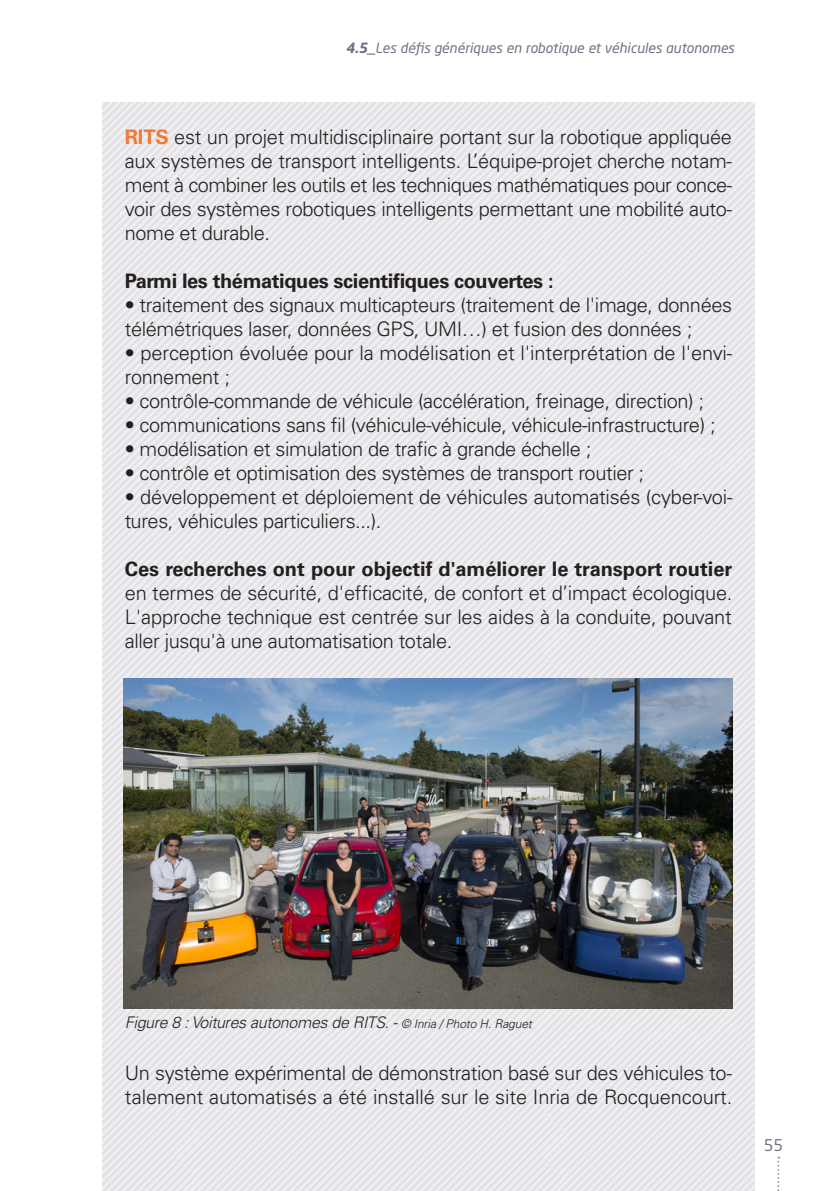
<style>
.page{position:relative;width:840px;height:1191px;background:#fff}
.page>*{position:absolute;margin:0;border:0;box-sizing:border-box;transform-origin:0 0}
.t1{font:300 20px/24px "Univers LT";letter-spacing:-.02em;color:#231f20}
.t2{font:700 20px "Univers LT";color:#231f20}
.t3{font:700 20px "Univers LT";letter-spacing:-.02em;color:#231f20}
.t4{font:italic 300 16px "Univers LT";letter-spacing:-.02em;color:#231f20}
.t5{font:16px "Neo Sans Std";color:#6f7283}
.t6{font:italic 14px "Neo Sans Std";color:#6f7283}
.s1{font-weight:700}
.s2{font-weight:700;color:#f37932}
.s3{font-size:12px}
</style>
<div class="page">
<div style="left:102px;top:102px;width:652px;height:1089px;background:#ebe9ed"></div>
<img style="left:124px;top:678px;width:607px;height:330px">
<svg style="left:777px;top:1157px;width:1px;height:34px"></svg>
<p class="t6" style="left:345px;top:39px;width:390px"><span class="s1">4.5_</span>Les défis génériques en robotique et véhicules autonomes</p>
<p class="t1" style="left:125px;top:125px;width:608px;text-align:justify"><span class="s2">RITS</span> est un projet multidisciplinaire portant sur la robotique appliquée aux systèmes de transport intelligents. L’équipe-projet cherche notam&shy;ment à combiner les outils et les techniques mathématiques pour conce&shy;voir des systèmes robotiques intelligents permettant une mobilité auto&shy;nome et durable.</p>
<p class="t3" style="left:125px;top:269px;width:430px">Parmi les thématiques scientifiques couvertes :</p>
<p class="t1" style="left:125px;top:293px;width:608px">• traitement des signaux multicapteurs (traitement de l'image, données télémétriques laser, données GPS, UMI…) et fusion des données ;</p>
<p class="t1" style="left:125px;top:341px;width:608px">• perception évoluée pour la modélisation et l'interprétation de l'envi&shy;ronnement ;</p>
<p class="t1" style="left:125px;top:389px;width:580px">• contrôle-commande de véhicule (accélération, freinage, direction) ;</p>
<p class="t1" style="left:125px;top:413px;width:592px">• communications sans fil (véhicule-véhicule, véhicule-infrastructure) ;</p>
<p class="t1" style="left:125px;top:437px;width:468px">• modélisation et simulation de trafic à grande échelle ;</p>
<p class="t1" style="left:125px;top:461px;width:520px">• contrôle et optimisation des systèmes de transport routier ;</p>
<p class="t1" style="left:125px;top:485px;width:609px">• développement et déploiement de véhicules automatisés (cyber-voi&shy;tures, véhicules particuliers...).</p>
<p class="t2" style="left:125px;top:557px;width:608px">Ces recherches ont pour objectif d'améliorer le transport routier</p>
<p class="t1" style="left:125px;top:581px;width:608px;text-align:justify">en termes de sécurité, d'efficacité, de confort et d’impact écologique.<br>L'approche technique est centrée sur les aides à la conduite, pouvant aller jusqu'à une automatisation totale.</p>
<p class="t4" style="left:125px;top:1012px;width:408px">Figure 8 : Voitures autonomes de RITS. - <span class="s3">© Inria / Photo H. Raguet</span></p>
<p class="t1" style="left:125px;top:1061px;width:608px">Un système expérimental de démonstration basé sur des véhicules to&shy;talement automatisés a été installé sur le site Inria de Rocquencourt.</p>
<p class="t5" style="left:763px;top:1135px;width:21px">55</p>
</div>
